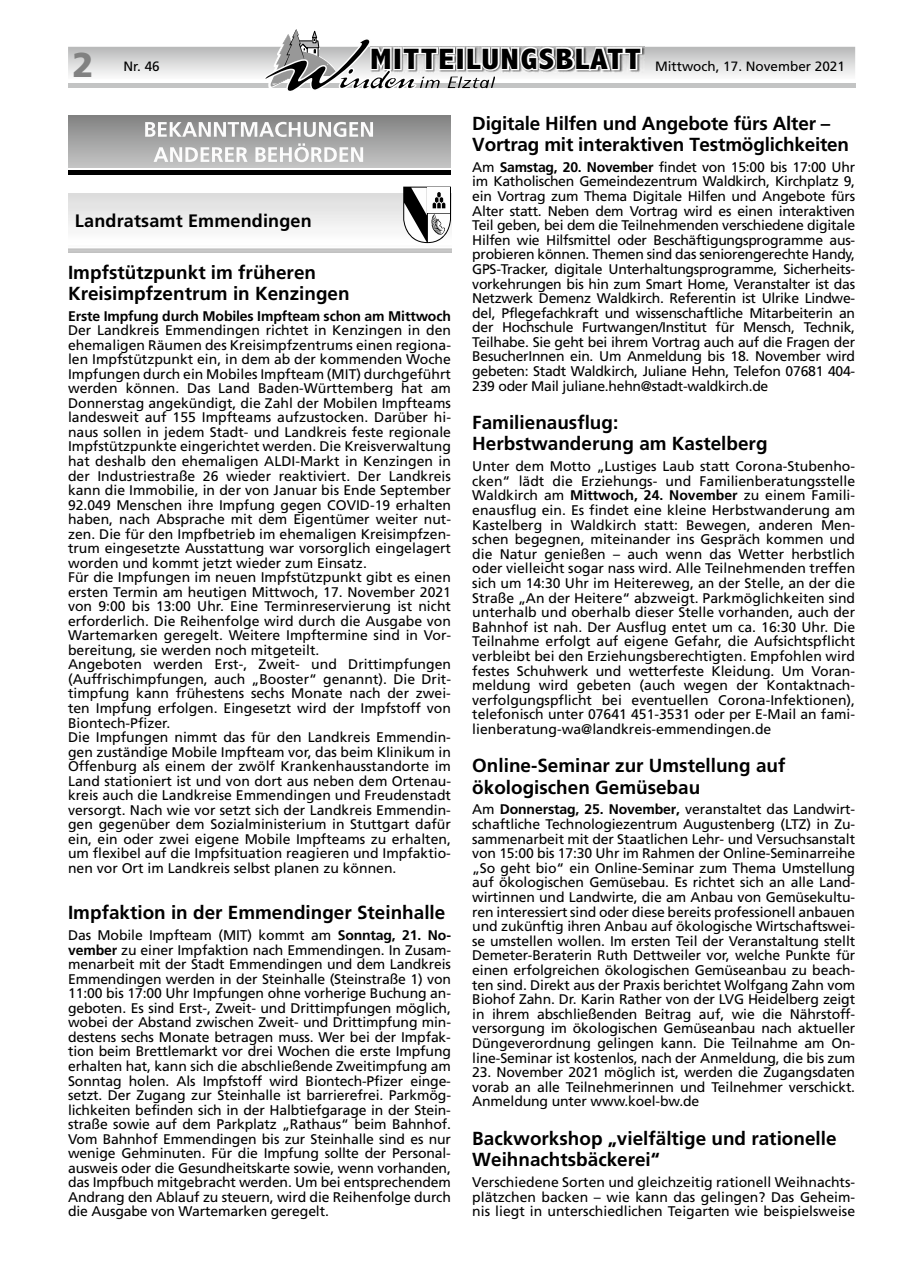
<style>
.page{position:relative;width:902px;height:1280px;background:#fff}
.page>*{position:absolute;margin:0;border:0;box-sizing:border-box;transform-origin:0 0}
.t1{font:900 34.5px "Frutiger";color:#818181}
.t2{font:700 18.9px/21.1px "Frutiger";color:#000}
.t3{font:700 18px "Frutiger";letter-spacing:.01em;color:#000}
.t4{font:13.95px/14.5px "Frutiger";color:#000;text-align:justify}
.t5{font:700 13.95px "Frutiger";letter-spacing:-.01em;color:#000}
.t6{font:13.5px "Frutiger";color:#000}
.s1{font-family:"Abadi";font-weight:800;font-stretch:condensed;font-size:29.7px}
.s2{font-weight:700}
</style>
<div class="page">
<svg style="left:68px;top:29px;width:787px;height:62px"></svg>
<div style="left:68px;top:115px;width:383px;height:52px;background:linear-gradient(to bottom,#828282,#c3c3c3)"></div>
<hr style="left:68px;top:170px;width:383px;height:4px;background:#000">
<svg style="left:145px;top:122px;width:228px;height:15px"></svg>
<svg style="left:153px;top:147px;width:94px;height:15px"></svg>
<svg style="left:255px;top:143px;width:108px;height:19px"></svg>
<svg style="left:403px;top:187px;width:48px;height:56px"></svg>
<h1 class="t1" style="left:72px;top:44px;width:23px">2</h1>
<p class="t6" style="left:123px;top:58px;width:38px">Nr. 46</p>
<p class="t6" style="left:370px;top:58px;width:476px"><span class="s1">MITTEILUNGSBLATT</span> Mittwoch, 17. November 2021</p>
<p class="t3" style="left:75px;top:210px;width:238px">Landratsamt Emmendingen</p>
<h2 class="t2" style="left:68px;top:261px;width:283px">Impfstützpunkt im früheren<br>Kreisimpfzentrum in Kenzingen</h2>
<p class="t5" style="left:68px;top:308px;width:384px">Erste Impfung durch Mobiles Impfteam schon am Mittwoch</p>
<p class="t4" style="left:68px;top:323px;width:384px;text-align:left">Der Landkreis Emmendingen richtet in Kenzingen in den ehemaligen Räumen des Kreisimpfzentrums einen regiona&shy;len Impfstützpunkt ein, in dem ab der kommenden Woche Impfungen durch ein Mobiles Impfteam (MIT) durchgeführt werden können. Das Land Baden-Württemberg hat am Donnerstag angekündigt, die Zahl der Mobilen Impfteams landesweit auf 155 Impfteams aufzustocken. Darüber hi&shy;naus sollen in jedem Stadt- und Landkreis feste regionale Impfstützpunkte eingerichtet werden. Die Kreisverwaltung hat deshalb den ehemaligen ALDI-Markt in Kenzingen in der Industriestraße 26 wieder reaktiviert. Der Landkreis kann die Immobilie, in der von Januar bis Ende September 92.049 Menschen ihre Impfung gegen COVID-19 erhalten haben, nach Absprache mit dem Eigentümer weiter nut&shy;zen. Die für den Impfbetrieb im ehemaligen Kreisimpfzen&shy;trum eingesetzte Ausstattung war vorsorglich eingelagert worden und kommt jetzt wieder zum Einsatz.<br>Für die Impfungen im neuen Impfstützpunkt gibt es einen ersten Termin am heutigen Mittwoch, 17. November 2021 von 9:00 bis 13:00 Uhr. Eine Terminreservierung ist nicht erforderlich. Die Reihenfolge wird durch die Ausgabe von Wartemarken geregelt. Weitere Impftermine sind in Vor&shy;bereitung, sie werden noch mitgeteilt.<br>Angeboten werden Erst-, Zweit- und Drittimpfungen (Auffrischimpfungen, auch „Booster“ genannt). Die Drit&shy;timpfung kann frühestens sechs Monate nach der zwei&shy;ten Impfung erfolgen. Eingesetzt wird der Impfstoff von Biontech-Pfizer.<br>Die Impfungen nimmt das für den Landkreis Emmendin&shy;gen zuständige Mobile Impfteam vor, das beim Klinikum in Offenburg als einem der zwölf Krankenhausstandorte im Land stationiert ist und von dort aus neben dem Ortenau&shy;kreis auch die Landkreise Emmendingen und Freudenstadt versorgt. Nach wie vor setzt sich der Landkreis Emmendin&shy;gen gegenüber dem Sozialministerium in Stuttgart dafür ein, ein oder zwei eigene Mobile Impfteams zu erhalten, um flexibel auf die Impfsituation reagieren und Impfaktio&shy;nen vor Ort im Landkreis selbst planen zu können.</p>
<h2 class="t2" style="left:68px;top:902px;width:379px">Impfaktion in der Emmendinger Steinhalle</h2>
<p class="t4" style="left:68px;top:928px;width:384px">Das Mobile Impfteam (MIT) kommt am <span class="s2">Sonntag, 21. No&shy;vember</span> zu einer Impfaktion nach Emmendingen. In Zusam&shy;menarbeit mit der Stadt Emmendingen und dem Landkreis Emmendingen werden in der Steinhalle (Steinstraße 1) von 11:00 bis 17:00 Uhr Impfungen ohne vorherige Buchung an&shy;geboten. Es sind Erst-, Zweit- und Drittimpfungen möglich, wobei der Abstand zwischen Zweit- und Drittimpfung min&shy;destens sechs Monate betragen muss. Wer bei der Impfak&shy;tion beim Brettlemarkt vor drei Wochen die erste Impfung erhalten hat, kann sich die abschließende Zweitimpfung am Sonntag holen. Als Impfstoff wird Biontech-Pfizer einge&shy;setzt. Der Zugang zur Steinhalle ist barrierefrei. Parkmög&shy;lichkeiten befinden sich in der Halbtiefgarage in der Stein&shy;straße sowie auf dem Parkplatz „Rathaus“ beim Bahnhof.<br>Vom Bahnhof Emmendingen bis zur Steinhalle sind es nur wenige Gehminuten. Für die Impfung sollte der Personal&shy;ausweis oder die Gesundheitskarte sowie, wenn vorhanden, das Impfbuch mitgebracht werden. Um bei entsprechendem Andrang den Ablauf zu steuern, wird die Reihenfolge durch die Ausgabe von Wartemarken geregelt.</p>
<h2 class="t2" style="left:472px;top:112px;width:378px">Digitale Hilfen und Angebote fürs Alter –<br>Vortrag mit interaktiven Testmöglichkeiten</h2>
<p class="t4" style="left:472px;top:159px;width:384px">Am <span class="s2">Samstag, 20. November</span> findet von 15:00 bis 17:00 Uhr im Katholischen Gemeindezentrum Waldkirch, Kirchplatz 9, ein Vortrag zum Thema Digitale Hilfen und Angebote fürs Alter statt. Neben dem Vortrag wird es einen interaktiven Teil geben, bei dem die Teilnehmenden verschiedene digitale Hilfen wie Hilfsmittel oder Beschäftigungsprogramme aus&shy;probieren können. Themen sind das seniorengerechte Handy, GPS-Tracker, digitale Unterhaltungsprogramme, Sicherheits&shy;vorkehrungen bis hin zum Smart Home, Veranstalter ist das Netzwerk Demenz Waldkirch. Referentin ist Ulrike Lindwe&shy;del, Pflegefachkraft und wissenschaftliche Mitarbeiterin an der Hochschule Furtwangen/Institut für Mensch, Technik, Teilhabe. Sie geht bei ihrem Vortrag auch auf die Fragen der BesucherInnen ein. Um Anmeldung bis 18. November wird gebeten: Stadt Waldkirch, Juliane Hehn, Telefon 07681 404- 239 oder Mail juliane.hehn@stadt-waldkirch.de</p>
<h2 class="t2" style="left:472px;top:412px;width:297px">Familienausflug:<br>Herbstwanderung am Kastelberg</h2>
<p class="t4" style="left:472px;top:459px;width:384px">Unter dem Motto „Lustiges Laub statt Corona-Stubenho&shy;cken“ lädt die Erziehungs- und Familienberatungsstelle Waldkirch am <span class="s2">Mittwoch, 24. November</span> zu einem Famili&shy;enausflug ein. Es findet eine kleine Herbstwanderung am Kastelberg in Waldkirch statt: Bewegen, anderen Men&shy;schen begegnen, miteinander ins Gespräch kommen und die Natur genießen – auch wenn das Wetter herbstlich oder vielleicht sogar nass wird. Alle Teilnehmenden treffen sich um 14:30 Uhr im Heitereweg, an der Stelle, an der die Straße „An der Heitere“ abzweigt. Parkmöglichkeiten sind unterhalb und oberhalb dieser Stelle vorhanden, auch der Bahnhof ist nah. Der Ausflug entet um ca. 16:30 Uhr. Die Teilnahme erfolgt auf eigene Gefahr, die Aufsichtspflicht verbleibt bei den Erziehungsberechtigten. Empfohlen wird festes Schuhwerk und wetterfeste Kleidung. Um Voran&shy;meldung wird gebeten (auch wegen der Kontaktnach&shy;verfolgungspflicht bei eventuellen Corona-Infektionen), telefonisch unter 07641 451-3531 oder per E-Mail an fami&shy;lienberatung-wa@landkreis-emmendingen.de</p>
<h2 class="t2" style="left:472px;top:755px;width:314px">Online-Seminar zur Umstellung auf ökologischen Gemüsebau</h2>
<p class="t4" style="left:472px;top:802px;width:384px">Am <span class="s2">Donnerstag, 25. November,</span> veranstaltet das Landwirt&shy;schaftliche Technologiezentrum Augustenberg (LTZ) in Zu&shy;sammenarbeit mit der Staatlichen Lehr- und Versuchsanstalt von 15:00 bis 17:30 Uhr im Rahmen der Online-Seminarreihe „So geht bio“ ein Online-Seminar zum Thema Umstellung auf ökologischen Gemüsebau. Es richtet sich an alle Land&shy;wirtinnen und Landwirte, die am Anbau von Gemüsekultu&shy;ren interessiert sind oder diese bereits professionell anbauen und zukünftig ihren Anbau auf ökologische Wirtschaftswei&shy;se umstellen wollen. Im ersten Teil der Veranstaltung stellt Demeter-Beraterin Ruth Dettweiler vor, welche Punkte für einen erfolgreichen ökologischen Gemüseanbau zu beach&shy;ten sind. Direkt aus der Praxis berichtet Wolfgang Zahn vom Biohof Zahn. Dr. Karin Rather von der LVG Heidelberg zeigt in ihrem abschließenden Beitrag auf, wie die Nährstoff&shy;versorgung im ökologischen Gemüseanbau nach aktueller Düngeverordnung gelingen kann. Die Teilnahme am On&shy;line-Seminar ist kostenlos, nach der Anmeldung, die bis zum</p>
<p class="t4" style="left:472px;top:1065px;width:384px">23. November 2021 möglich ist, werden die Zugangsdaten vorab an alle Teilnehmerinnen und Teilnehmer verschickt.<br>Anmeldung unter www.koel-bw.de</p>
<h2 class="t2" style="left:472px;top:1127px;width:366px">Backworkshop „vielfältige und rationelle<br>Weihnachtsbäckerei“</h2>
<p class="t4" style="left:472px;top:1175px;width:384px">Verschiedene Sorten und gleichzeitig rationell Weihnachts&shy;plätzchen backen – wie kann das gelingen? Das Geheim&shy;nis liegt in unterschiedlichen Teigarten wie beispielsweise</p>
</div>
